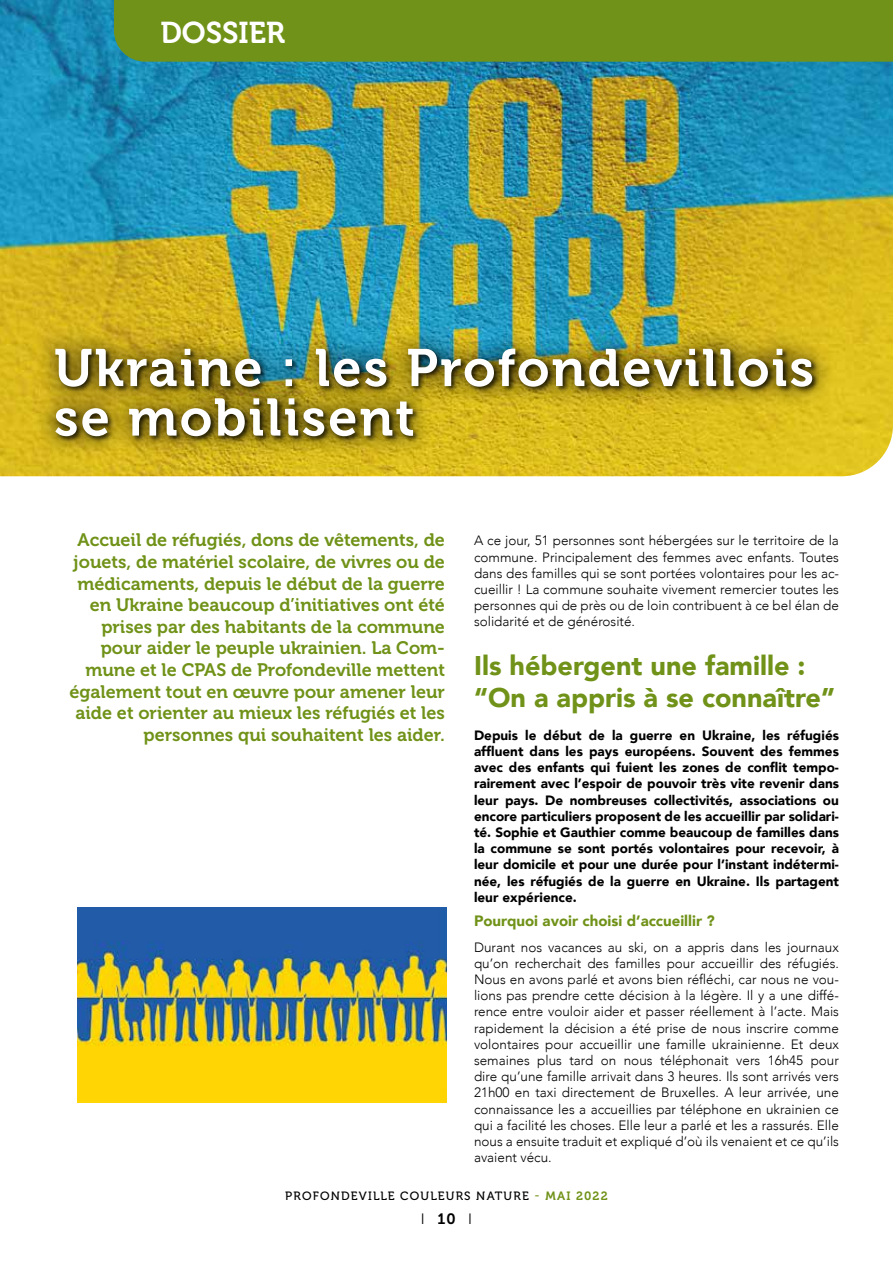
<style>
.page{position:relative;width:893px;height:1263px;background:#fff}
.page>*{position:absolute;margin:0;border:0;box-sizing:border-box;transform-origin:0 0}
.t1{font:52.5px/49.5px "Museo 700";letter-spacing:.04em;color:#fff}
.t2{font:30px "Museo 700";color:#fff}
.t3{font:900 27px/32.4px "Avenir";color:#709218}
.t4{font:18px/21.6px "Museo 700";color:#709218;text-align:right}
.t5{font:900 15px "Avenir";color:#709218}
.t6{font:300 15px "Avenir";color:#000}
.t7{font:300 13.5px/16.2px "Avenir";color:#000;text-align:justify}
.t8{font:900 13.5px/16.2px "Avenir";color:#000;text-align:justify}
.t9{font:12px "Museo 500";letter-spacing:.1em;color:#000}
.s1{color:#709218}
.s2{font-family:"Museo 700";color:#709218}
.s3{font-family:"Museo 700";font-weight:400}
</style>
<div class="page">
<img style="left:0;top:0;width:893px;height:476px">
<div style="left:114px;top:0;width:779px;height:62px;background:#709218"></div>
<div style="left:33px;top:325px;width:802px;height:134px;background:#000;opacity:.48"></div>
<img style="left:77px;top:907px;width:369px;height:195px">
<h2 class="t2" style="left:160px;top:16px;width:126px">DOSSIER</h2>
<h1 class="t1" style="left:54px;top:344px;width:761px">Ukraine : les Profondevillois se mobilisent</h1>
<p class="t4" style="left:69px;top:530px;width:377px">Accueil de réfugiés, dons de vêtements, de jouets, de matériel scolaire, de vivres ou de médicaments, depuis le début de la guerre en Ukraine beaucoup d’initiatives ont été prises par des habitants de la commune pour aider le peuple ukrainien. La Com&shy;mune et le CPAS de Profondeville mettent également tout en œuvre pour amener leur aide et orienter au mieux les réfugiés et les personnes qui souhaitent les aider.</p>
<p class="t7" style="left:474px;top:533px;width:366px">A ce jour, 51 personnes sont hébergées sur le territoire de la commune. Principalement des femmes avec enfants. Toutes dans des familles qui se sont portées volontaires pour les ac&shy;cueillir ! La commune souhaite vivement remercier toutes les personnes qui de près ou de loin contribuent à ce bel élan de solidarité et de générosité.</p>
<h3 class="t3" style="left:474px;top:649px;width:363px">Ils hébergent une famille : “On a appris à se connaître”</h3>
<p class="t8" style="left:474px;top:727px;width:366px">Depuis le début de la guerre en Ukraine, les réfugiés affluent dans les pays européens. Souvent des femmes avec des enfants qui fuient les zones de conflit tempo&shy;rairement avec l’espoir de pouvoir très vite revenir dans leur pays. De nombreuses collectivités, associations ou encore particuliers proposent de les accueillir par solidari&shy;té. Sophie et Gauthier comme beaucoup de familles dans la commune se sont portés volontaires pour recevoir, à leur domicile et pour une durée pour l’instant indétermi&shy;née, les réfugiés de la guerre en Ukraine. Ils partagent leur expérience.</p>
<p class="t5" style="left:474px;top:908px;width:242px">Pourquoi avoir choisi d’accueillir ?</p>
<p class="t7" style="left:474px;top:939px;width:366px">Durant nos vacances au ski, on a appris dans les journaux qu’on recherchait des familles pour accueillir des réfugiés.<br>Nous en avons parlé et avons bien réfléchi, car nous ne vou&shy;lions pas prendre cette décision à la légère. Il y a une diffé&shy;rence entre vouloir aider et passer réellement à l’acte. Mais rapidement la décision a été prise de nous inscrire comme volontaires pour accueillir une famille ukrainienne. Et deux semaines plus tard on nous téléphonait vers 16h45 pour dire qu’une famille arrivait dans 3 heures. Ils sont arrivés vers 21h00 en taxi directement de Bruxelles. A leur arrivée, une connaissance les a accueillies par téléphone en ukrainien ce qui a facilité les choses. Elle leur a parlé et les a rassurés. Elle nous a ensuite traduit et expliqué d’où ils venaient et ce qu’ils avaient vécu.</p>
<p class="t9" style="left:285px;top:1189px;width:324px">PROFONDEVILLE COULEURS NATURE <span class="s1">-</span> <span class="s2">MAI 2022</span></p>
<p class="t6" style="left:421px;top:1210px;width:53px">I <span class="s3">10</span> I</p>
</div>
